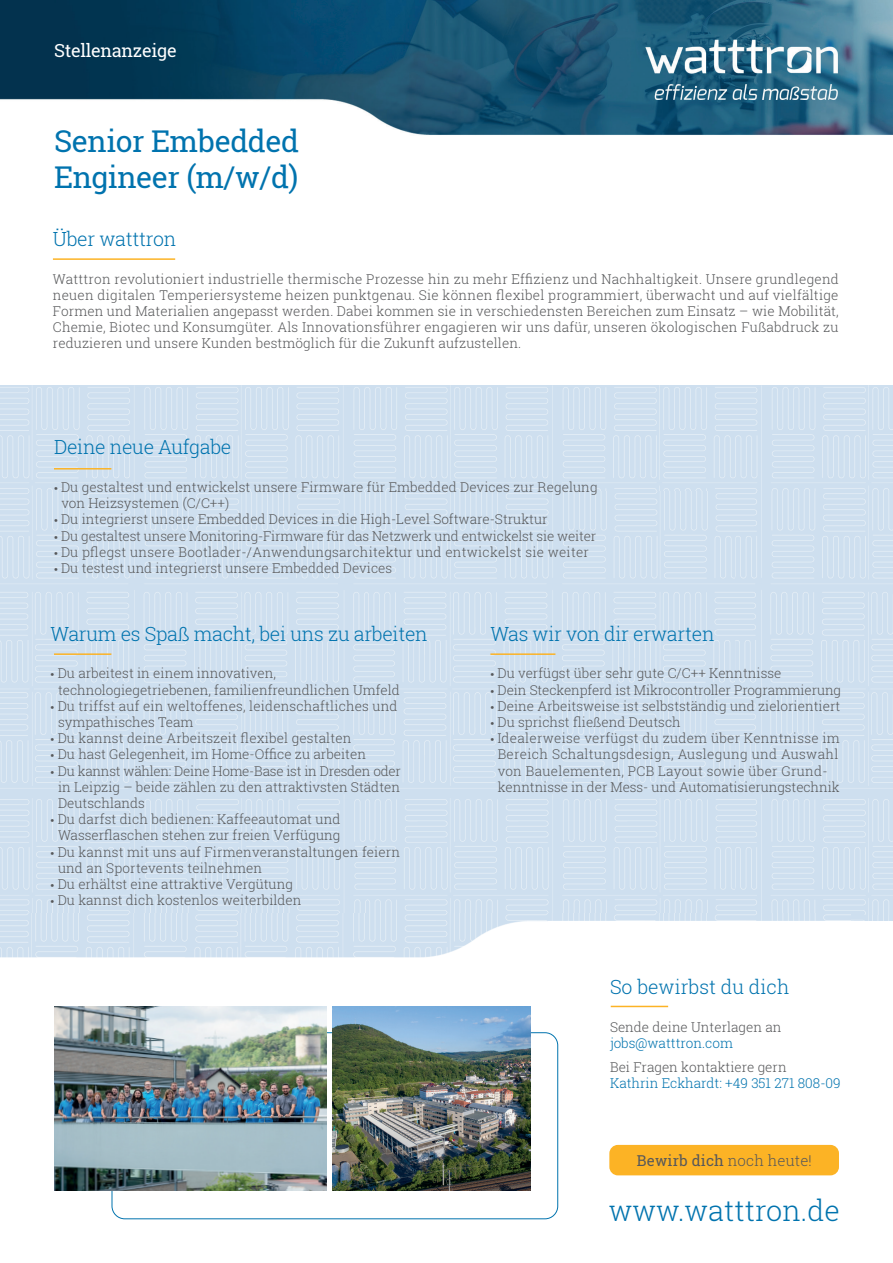
<style>
.page{position:relative;width:893px;height:1263px;background:#fff}
.page>*{position:absolute;margin:0;border:0;box-sizing:border-box;transform-origin:0 0}
.t1{font:30px/36px "Roboto Slab";letter-spacing:-.015em;color:#0073ae}
.t2{font:300 28.65px "Roboto Slab";color:#0073ae}
.t3{font:300 19.5px "Roboto Slab";letter-spacing:-.015em;color:#0073ae}
.t4{font:18px "Roboto Slab";letter-spacing:-.015em;color:#fff}
.t5{font:15px "Roboto Slab";letter-spacing:.01em;color:#57585a}
.t6{font:300 13.5px/16.2px "Roboto Slab";color:#57585a}
.t7{font:300 13.5px/16.2px "Roboto Slab";letter-spacing:.02em;color:#57585a;text-align:center}
.t8{font:300 13.5px "Roboto Slab";color:#0073ae}
.s1{font-family:"Myriad Pro";font-weight:400}
.s2{font-weight:300}
</style>
<div class="page">
<img style="left:0;top:0;width:893px;height:135px">
<img style="left:0;top:386px;width:893px;height:105px">
<img style="left:0;top:491px;width:735px;height:423px">
<img style="left:735px;top:491px;width:158px;height:424px">
<img style="left:850px;top:915px;width:43px;height:6px">
<img style="left:0;top:914px;width:850px;height:44px">
<div style="left:549px;top:921px;width:344px;height:64px;background:#fff"></div>
<hr style="left:53px;top:258px;width:122px;height:2px;background:#fcb325">
<hr style="left:54px;top:468px;width:57px;height:1px;background:#fcb325">
<hr style="left:54px;top:653px;width:57px;height:2px;background:#fcb325">
<hr style="left:490px;top:653px;width:65px;height:2px;background:#fcb325">
<div style="left:609px;top:1145px;width:230px;height:30px;background:#fcb325;border-radius:9px"></div>
<hr style="left:611px;top:1006px;width:57px;height:1px;background:#fcb325">
<img style="left:54px;top:1007px;width:273px;height:184px">
<img style="left:333px;top:1007px;width:197px;height:184px">
<h3 class="t4" style="left:54px;top:38px;width:124px">Stellenanzeige</h3>
<h1 class="t1" style="left:54px;top:123px;width:247px">Senior Embedded<br>Engineer (m/w/d)</h1>
<h3 class="t3" style="left:53px;top:225px;width:125px">Über watttron</h3>
<p class="t6" style="left:53px;top:270px;width:787px;text-align:justify">Watttron revolutioniert industrielle thermische Prozesse hin zu mehr Effizienz und Nachhaltigkeit. Unsere grundlegend neuen digitalen Temperiersysteme heizen punktgenau. Sie können flexibel programmiert, überwacht und auf vielfältige Formen und Materialien angepasst werden. Dabei kommen sie in verschiedensten Bereichen zum Einsatz – wie Mobilität, Chemie, Biotec und Konsumgüter. Als Innovationsführer engagieren wir uns dafür, unseren ökologischen Fußabdruck zu reduzieren und unsere Kunden bestmöglich für die Zukunft aufzustellen.</p>
<h3 class="t3" style="left:54px;top:434px;width:179px">Deine neue Aufgabe</h3>
<p class="t6" style="left:61px;top:479px;width:538px;text-indent:-7px"><span class="s1">•</span> Du gestaltest und entwickelst unsere Firmware für Embedded Devices zur Regelung von Heizsystemen (C/C++)</p>
<p class="t6" style="left:54px;top:511px;width:495px"><span class="s1">•</span> Du integrierst unsere Embedded Devices in die High-Level Software-Struktur</p>
<p class="t6" style="left:54px;top:527px;width:544px"><span class="s1">•</span> Du gestaltest unsere Monitoring-Firmware für das Netzwerk und entwickelst sie weiter</p>
<p class="t6" style="left:54px;top:543px;width:537px"><span class="s1">•</span> Du pflegst unsere Bootlader-/Anwendungsarchitektur und entwickelst sie weiter</p>
<p class="t6" style="left:54px;top:560px;width:340px"><span class="s1">•</span> Du testest und integrierst unsere Embedded Devices</p>
<h3 class="t3" style="left:51px;top:620px;width:379px">Warum es Spaß macht, bei uns zu arbeiten</h3>
<p class="t6" style="left:58px;top:665px;width:343px;text-indent:-7px"><span class="s1">•</span> Du arbeitest in einem innovativen, technologiegetriebenen, familienfreundlichen Umfeld</p>
<p class="t6" style="left:58px;top:697px;width:341px;text-indent:-7px"><span class="s1">•</span> Du triffst auf ein weltoffenes, leidenschaftliches und sympathisches Team</p>
<p class="t6" style="left:51px;top:730px;width:302px"><span class="s1">•</span> Du kannst deine Arbeitszeit flexibel gestalten</p>
<p class="t6" style="left:51px;top:746px;width:317px"><span class="s1">•</span> Du hast Gelegenheit, im Home-Office zu arbeiten</p>
<p class="t6" style="left:58px;top:762px;width:344px;text-align:justify;text-indent:-7px"><span class="s1">•</span> Du kannst wählen: Deine Home-Base ist in Dresden oder in Leipzig – beide zählen zu den attraktivsten Städten Deutschlands</p>
<p class="t6" style="left:51px;top:811px;width:291px;text-align:center"><span class="s1">•</span> Du darfst dich bedienen: Kaffeeautomat und<br>Wasserflaschen stehen zur freien Verfügung</p>
<p class="t6" style="left:58px;top:843px;width:344px;text-indent:-7px"><span class="s1">•</span> Du kannst mit uns auf Firmenveranstaltungen feiern und an Sportevents teilnehmen</p>
<p class="t6" style="left:51px;top:876px;width:244px"><span class="s1">•</span> Du erhältst eine attraktive Vergütung</p>
<p class="t6" style="left:51px;top:892px;width:252px"><span class="s1">•</span> Du kannst dich kostenlos weiterbilden</p>
<h3 class="t3" style="left:490px;top:620px;width:226px">Was wir von dir erwarten</h3>
<p class="t6" style="left:490px;top:665px;width:293px"><span class="s1">•</span> Du verfügst über sehr gute C/C++ Kenntnisse</p>
<p class="t6" style="left:490px;top:681px;width:352px"><span class="s1">•</span> Dein Steckenpferd ist Mikrocontroller Programmierung</p>
<p class="t6" style="left:490px;top:697px;width:352px"><span class="s1">•</span> Deine Arbeitsweise ist selbstständig und zielorientiert</p>
<p class="t6" style="left:490px;top:714px;width:192px"><span class="s1">•</span> Du sprichst fließend Deutsch</p>
<p class="t7" style="left:490px;top:730px;width:351px"><span class="s1">•</span> Idealerweise verfügst du zudem über Kenntnisse im Bereich Schaltungsdesign, Auslegung und Auswahl von Bauelementen, PCB Layout sowie über Grund&shy;kenntnisse in der Mess- und Automatisierungstechnik</p>
<h3 class="t3" style="left:610px;top:974px;width:181px">So bewirbst du dich</h3>
<p class="t6" style="left:610px;top:1019px;width:173px">Sende deine Unterlagen an</p>
<p class="t8" style="left:610px;top:1034px;width:124px">jobs@watttron.com</p>
<p class="t6" style="left:610px;top:1059px;width:178px">Bei Fragen kontaktiere gern</p>
<p class="t8" style="left:610px;top:1074px;width:232px">Kathrin Eckhardt: +49 351 271 808-09</p>
<p class="t5" style="left:637px;top:1150px;width:177px">Bewirb dich <span class="s2">noch heute!</span></p>
<h2 class="t2" style="left:609px;top:1191px;width:233px">www.watttron.de</h2>
</div>
